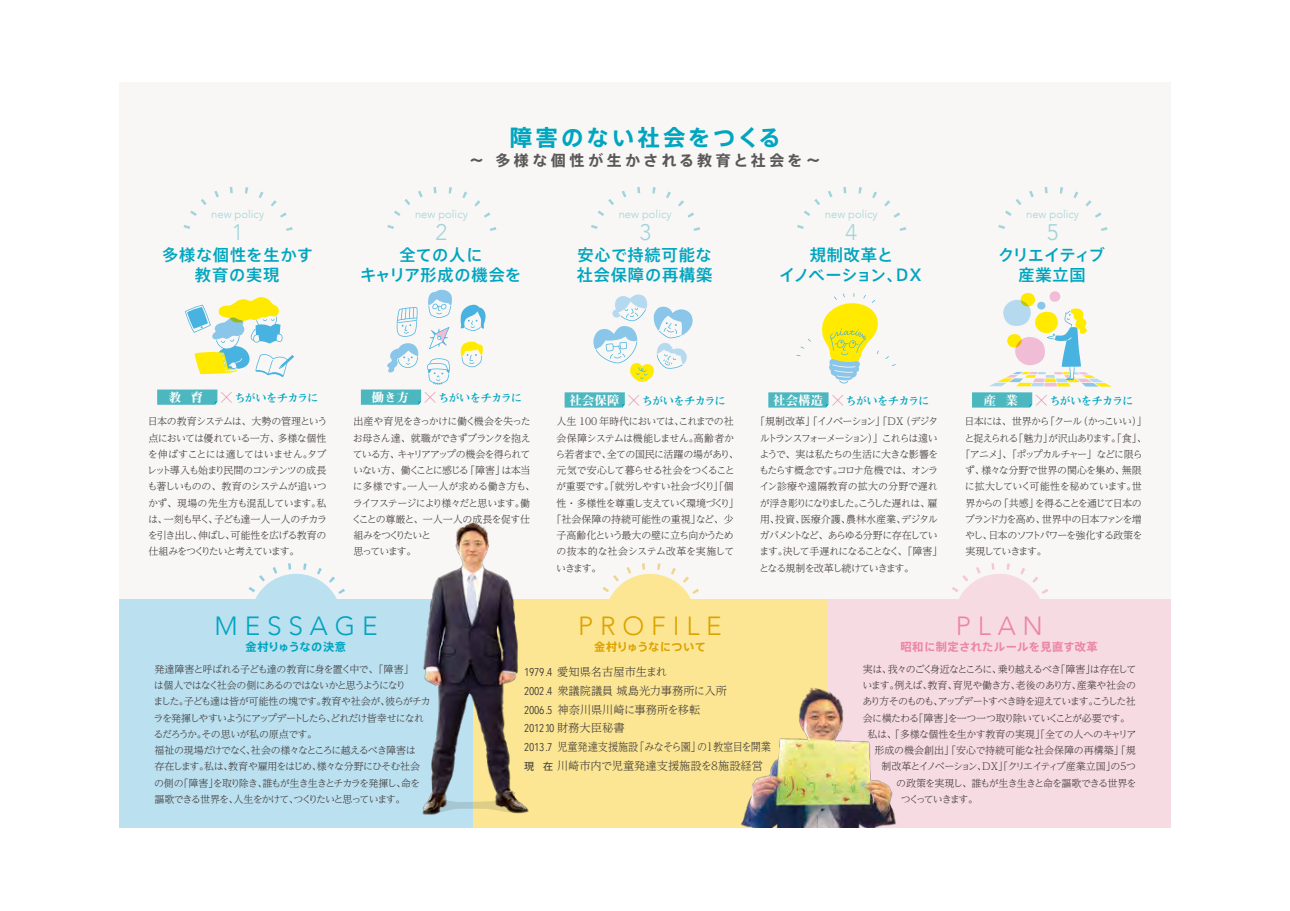
<style>
.page{position:relative;width:1290px;height:911px;background:#fff}
.page>*{position:absolute;margin:0;border:0;box-sizing:border-box;transform-origin:0 0}
.t1{font:300 26.25px "Avenir";color:#00a5c0}
.t2{font:300 26.25px "Avenir";color:#dda300}
.t3{font:300 26.25px "Avenir";color:#ec85a8}
.t4{font:700 22.5px "Axis Std";letter-spacing:.125em;color:#00a5c0}
.t5{font:300 22.5px "Avenir";color:#a2d4db}
.t6{font:500 16.25px/20px "Axis Std";letter-spacing:.045em;color:#00a5c0;text-align:center}
.t7{font:500 16.25px/20px "Axis Std";letter-spacing:.02em;color:#00a5c0;text-align:center}
.t8{font:500 16.25px/20px "Axis Std";letter-spacing:-.01em;color:#00a5c0;text-align:center}
.t9{font:500 16.25px/20px "Axis Std";letter-spacing:-.05em;color:#00a5c0;text-align:center}
.t10{font:700 15px "Axis Std";letter-spacing:.23em;color:#595757}
.t11{font:11.25px "Midashi Min Pro MA31";letter-spacing:-.06em;color:#00a5c0}
.t12{font:300 11.25px/18.8px "UD Reimin Pr 6 N";color:#3e3a39}
.t13{font:300 11.25px/18.8px "UD Reimin Pr 6 N";color:#3e3a39;scale:.9 1}
.t14{font:300 11.25px "Avenir";color:#a2d4db}
.t15{font:700 11.25px "Axis Std";letter-spacing:.04em;color:#ec85a8}
.t16{font:11.25px "Avenir Next Condensed";letter-spacing:-.02em;color:#3e3a39}
.t17{font:700 11.25px "Axis Std";letter-spacing:.02em;color:#dda300}
.t18{font:700 11.25px "Axis Std";letter-spacing:.005em;color:#00a5c0}
.t19{font:300 10px/16.2px "UD Reimin Pr 6 N";letter-spacing:-.08em;color:#3e3a39}
.t20{font:300 10px "UD Reimin Pr 6 N";letter-spacing:-.12em;color:#3e3a39}
.t21{font:300 10px "UD Reimin Pr 6 N";letter-spacing:-.05em;color:#3e3a39}
.t22{font:300 10px "UD Reimin Pr 6 N";color:#3e3a39}
.t23{font:300 10px "UD Reimin Pr 6 N";letter-spacing:-.105em;color:#3e3a39}
.t24{font:300 10px "UD Reimin Pr 6 N";letter-spacing:-.17em;color:#3e3a39}
.t25{font:300 10px "UD Reimin Pr 6 N";letter-spacing:-.06em;color:#3e3a39}
.t26{font:300 10px "UD Reimin Pr 6 N";letter-spacing:-.04em;color:#3e3a39}
.t27{font:300 10px "UD Reimin Pr 6 N";letter-spacing:-.125em;color:#3e3a39}
.t28{font:300 10px "UD Reimin Pr 6 N";letter-spacing:-.03em;color:#3e3a39}
.t29{font:300 10px "UD Reimin Pr 6 N";letter-spacing:-.055em;color:#3e3a39}
.t30{font:300 10px "UD Reimin Pr 6 N";letter-spacing:-.1em;color:#3e3a39}
.t31{font:300 10px "UD Reimin Pr 6 N";letter-spacing:-.02em;color:#3e3a39}
.t32{font:300 10px "UD Reimin Pr 6 N";letter-spacing:-.135em;color:#3e3a39}
.s1{font-size:12.5px;color:#fff}
.s2{font-family:"Axis Std";font-weight:200;font-size:17.5px;color:#ec85a8}
.s3{font-family:"Avenir Next Condensed";font-weight:400}
.s4{font-family:"UD Reimin Pr 6 N";font-weight:300}
.s5{font-family:"Axis Std";font-weight:400;font-size:10px}
</style>
<div class="page">
<div style="left:119px;top:83px;width:1052px;height:744px;background:#f8f7f5"></div>
<div style="left:119px;top:599px;width:354px;height:238px;background:#bbe0f0"></div>
<div style="left:473px;top:599px;width:354px;height:238px;background:#fce693"></div>
<div style="left:827px;top:599px;width:344px;height:238px;background:#f7dbe2"></div>
<img style="left:422px;top:522px;width:107px;height:293px">
<div style="left:251px;top:574px;width:91px;height:91px;background:#bbe0f0;border-radius:50%"></div>
<div style="left:240px;top:563px;width:113px;height:113px;border:6px dashed #93cde2;border-radius:50%"></div>
<div style="left:604px;top:574px;width:91px;height:91px;background:#fce693;border-radius:50%"></div>
<div style="left:593px;top:563px;width:113px;height:113px;border:6px dashed #eed48e;border-radius:50%"></div>
<div style="left:207px;top:599px;width:174px;height:80px;background:#bbe0f0"></div>
<div style="left:565px;top:599px;width:173px;height:80px;background:#fce693"></div>
<div style="left:954px;top:574px;width:91px;height:91px;background:#f7dbe2;border-radius:50%"></div>
<div style="left:943px;top:563px;width:113px;height:113px;border:6px dashed #f5c7ce;border-radius:50%"></div>
<div style="left:905px;top:599px;width:173px;height:80px;background:#f7dbe2"></div>
<div style="left:181px;top:186px;width:113px;height:114px;border:6px dashed #a2d4db;border-radius:50%"></div>
<div style="left:385px;top:186px;width:113px;height:114px;border:6px dashed #a2d4db;border-radius:50%"></div>
<div style="left:589px;top:186px;width:113px;height:114px;border:6px dashed #a2d4db;border-radius:50%"></div>
<div style="left:795px;top:186px;width:113px;height:114px;border:6px dashed #a2d4db;border-radius:50%"></div>
<div style="left:996px;top:186px;width:113px;height:114px;border:6px dashed #a2d4db;border-radius:50%"></div>
<img style="left:741px;top:688px;width:155px;height:140px">
<svg style="left:157px;top:389px;width:60px;height:16px"></svg>
<svg style="left:565px;top:392px;width:60px;height:15px"></svg>
<svg style="left:768px;top:392px;width:60px;height:15px"></svg>
<svg style="left:972px;top:392px;width:60px;height:15px"></svg>
<svg style="left:181px;top:234px;width:113px;height:143px"></svg>
<svg style="left:589px;top:240px;width:113px;height:142px"></svg>
<svg style="left:990px;top:240px;width:121px;height:146px"></svg>
<svg style="left:795px;top:240px;width:113px;height:143px"></svg>
<svg style="left:360px;top:237px;width:138px;height:168px"></svg>
<div style="left:70px;top:828px;width:1151px;height:83px;background:#fff"></div>
<h2 class="t4" style="left:510px;top:120px;width:273px">障害のない社会をつくる</h2>
<h3 class="t10" style="left:469px;top:149px;width:353px">～ 多様な個性が生かされる教育と社会を～</h3>
<p class="t14" style="left:211px;top:207px;width:54px">new policy</p>
<p class="t14" style="left:415px;top:207px;width:54px">new policy</p>
<p class="t14" style="left:619px;top:207px;width:54px">new policy</p>
<p class="t14" style="left:825px;top:207px;width:54px">new policy</p>
<p class="t14" style="left:1026px;top:207px;width:54px">new policy</p>
<h2 class="t5" style="left:232px;top:219px;width:13px">1</h2>
<h2 class="t5" style="left:436px;top:219px;width:13px">2</h2>
<h2 class="t5" style="left:639px;top:219px;width:13px">3</h2>
<h2 class="t5" style="left:845px;top:219px;width:13px">4</h2>
<h2 class="t5" style="left:1047px;top:219px;width:13px">5</h2>
<h3 class="t6" style="left:162px;top:244px;width:152px">多様な個性を生かす教育の実現</h3>
<h3 class="t7" style="left:360px;top:244px;width:163px">全ての人に<br>キャリア形成の機会を</h3>
<h3 class="t6" style="left:577px;top:244px;width:137px;text-align:left">安心で持続可能な社会保障の再構築</h3>
<h3 class="t8" style="left:779px;top:244px;width:144px">規制改革と<br>イノベーション、DX</h3>
<h3 class="t9" style="left:998px;top:244px;width:108px">クリエイティブ産業立国</h3>
<p class="t11" style="left:169px;top:389px;width:151px"><span class="s1">教 育</span> <span class="s2">×</span>ちがいをチカラに</p>
<p class="t11" style="left:372px;top:389px;width:152px"><span class="s1">働き方</span> <span class="s2">×</span>ちがいをチカラに</p>
<p class="t11" style="left:569px;top:392px;width:158px"><span class="s1">社会保障</span> <span class="s2">×</span>ちがいをチカラに</p>
<p class="t11" style="left:773px;top:392px;width:158px"><span class="s1">社会構造</span> <span class="s2">×</span>ちがいをチカラに</p>
<p class="t11" style="left:984px;top:391px;width:151px"><span class="s1">産 業</span> <span class="s2">×</span>ちがいをチカラに</p>
<p class="t19" style="left:147px;top:413px;width:182px;text-align:justify">日本の教育システムは、大勢の管理という点においては優れている一方、多様な個性を伸ばすことには適してはいません。タブレット導入も始まり民間のコンテンツの成長も著しいものの、教育のシステムが追いつかず、現場の先生方も混乱しています。私は、一刻も早く、子ども達一人一人のチカラを引き出し、伸ばし、可能性を広げる教育の仕組みをつくりたいと考えています。</p>
<p class="t19" style="left:352px;top:413px;width:185px">出産や育児をきっかけに働く機会を失ったお母さん達、就職ができずブランクを抱えている方、キャリアアップの機会を得られていない方、働くことに感じる「障害」は本当に多様です。一人一人が求める働き方も、ライフステージにより様々だと思います。働くことの尊厳と、一人一人の成長を促す仕組みをつくりたいと<br>思っています。</p>
<p class="t19" style="left:557px;top:413px;width:179px">人生 100 年時代においては、これまでの社</p>
<p class="t26" style="left:557px;top:430px;width:179px">会保障システムは機能しません。高齢者か</p>
<p class="t25" style="left:555px;top:446px;width:185px">ら若者まで、全ての国民に活躍の場があり、</p>
<p class="t25" style="left:557px;top:462px;width:180px">元気で安心して暮らせる社会をつくること</p>
<p class="t29" style="left:556px;top:478px;width:179px">が重要です。「就労しやすい社会づくり」「個</p>
<p class="t19" style="left:557px;top:494px;width:184px">性・多様性を尊重し支えていく環境づくり」</p>
<p class="t22" style="left:552px;top:511px;width:184px">「社会保障の持続可能性の重視」など、少</p>
<p class="t19" style="left:557px;top:527px;width:179px">子高齢化という最大の壁に立ち向かうため</p>
<p class="t31" style="left:556px;top:543px;width:179px">の抜本的な社会システム改革を実施して</p>
<p class="t19" style="left:556px;top:559px;width:47px">いきます。</p>
<p class="t19" style="left:759px;top:413px;width:185px;text-indent:-4px">「規制改革」「イノベーション」「DX（デジタルトランスフォーメーション）」これらは遠いようで、実は私たちの生活に大きな影響をもたらす概念です。コロナ危機では、オンライン診療や遠隔教育の拡大の分野で遅れが浮き彫りになりました。こうした遅れは、雇用、投資、医療介護、農林水産業、デジタルガバメントなど、あらゆる分野に存在しています。決して手遅れになることなく、「障害」となる規制を改革し続けていきます。</p>
<p class="t19" style="left:964px;top:413px;width:184px">日本には、世界から「クール（かっこいい）」</p>
<p class="t23" style="left:964px;top:430px;width:184px">と捉えられる「魅力」が沢山あります。「食」、</p>
<p class="t23" style="left:960px;top:446px;width:184px">「アニメ」、「ポップカルチャー」などに限ら</p>
<p class="t26" style="left:965px;top:462px;width:178px">ず、様々な分野で世界の関心を集め、無限</p>
<p class="t21" style="left:965px;top:478px;width:178px">に拡大していく可能性を秘めています。世</p>
<p class="t20" style="left:965px;top:495px;width:178px">界からの「共感」を得ることを通じて日本の</p>
<p class="t19" style="left:965px;top:510px;width:178px">ブランド力を高め、世界中の日本ファンを増</p>
<p class="t30" style="left:965px;top:527px;width:179px">やし、日本のソフトパワーを強化する政策を</p>
<p class="t32" style="left:965px;top:543px;width:83px">実現していきます。</p>
<h1 class="t1" style="left:215px;top:610px;width:165px">M E S S A G E</h1>
<p class="t18" style="left:245px;top:638px;width:102px">金村りゅうなの決意</p>
<h1 class="t2" style="left:578px;top:610px;width:145px">P R O F I L E</h1>
<p class="t17" style="left:594px;top:638px;width:113px">金村りゅうなについて</p>
<p class="t12" style="left:524px;top:662px;width:204px"><span class="s3">1979 .4</span> 愛知県名古屋市生まれ<br><span class="s3">2002 .4</span> 衆議院議員 城島光力事務所に入所<br><span class="s3">2006 .5</span> 神奈川県川崎に事務所を移転</p>
<p class="t16" style="left:524px;top:719px;width:102px">2012 .10 <span class="s4">財務大臣秘書</span></p>
<p class="t13" style="left:524px;top:737px;width:276px"><span class="s3">2013 .7</span> 児童発達支援施設「みなそら園」の１教室目を開業<span class="s5">現　在</span> 川崎市内で児童発達支援施設を8施設経営</p>
<h1 class="t3" style="left:956px;top:610px;width:89px">P L A N</h1>
<p class="t15" style="left:900px;top:638px;width:199px">昭和に制定されたルールを見直す改革</p>
<p class="t19" style="left:153px;top:660px;width:279px">発達障害と呼ばれる子ども達の教育に身を置く中で、「障害」<br>は個人ではなく社会の側にあるのではないかと思うようになり<br>ました。子ども達は皆が可能性の塊です。教育や社会が、彼らがチカラを発揮しやすいようにアップデートしたら、どれだけ皆幸せになれるだろうか。その思いが私の原点です。<br>福祉の現場だけでなく、社会の様々なところに越えるべき障害は<br>存在します。私は、教育や雇用をはじめ、様々な分野にひそむ社会の側の「障害」を取り除き、誰もが生き生きとチカラを発揮し、命を謳歌できる世界を、人生をかけて、つくりたいと思っています。</p>
<p class="t20" style="left:863px;top:661px;width:275px">実は、我々のごく身近なところに、乗り越えるべき「障害」は存在して</p>
<p class="t28" style="left:862px;top:677px;width:275px">います。例えば、教育、育児や働き方、老後のあり方、産業や社会の</p>
<p class="t27" style="left:862px;top:693px;width:275px">あり方そのものも、アップデートすべき時を迎えています。こうした社</p>
<p class="t19" style="left:863px;top:709px;width:269px">会に横たわる「障害」を一つ一つ取り除いていくことが必要です。</p>
<p class="t21" style="left:867px;top:726px;width:270px">私は、「多様な個性を生かす教育の実現」「全ての人へのキャリア</p>
<p class="t22" style="left:874px;top:742px;width:263px">形成の機会創出」「安心で持続可能な社会保障の再構築」「規</p>
<p class="t24" style="left:881px;top:758px;width:256px">制改革とイノベーション、DX」「クリエイティブ産業立国」の５つ</p>
<p class="t19" style="left:896px;top:774px;width:242px">の政策を実現し、誰もが生き生きと命を謳歌できる世界を</p>
<p class="t24" style="left:901px;top:791px;width:79px">つくっていきます。</p>
</div>
